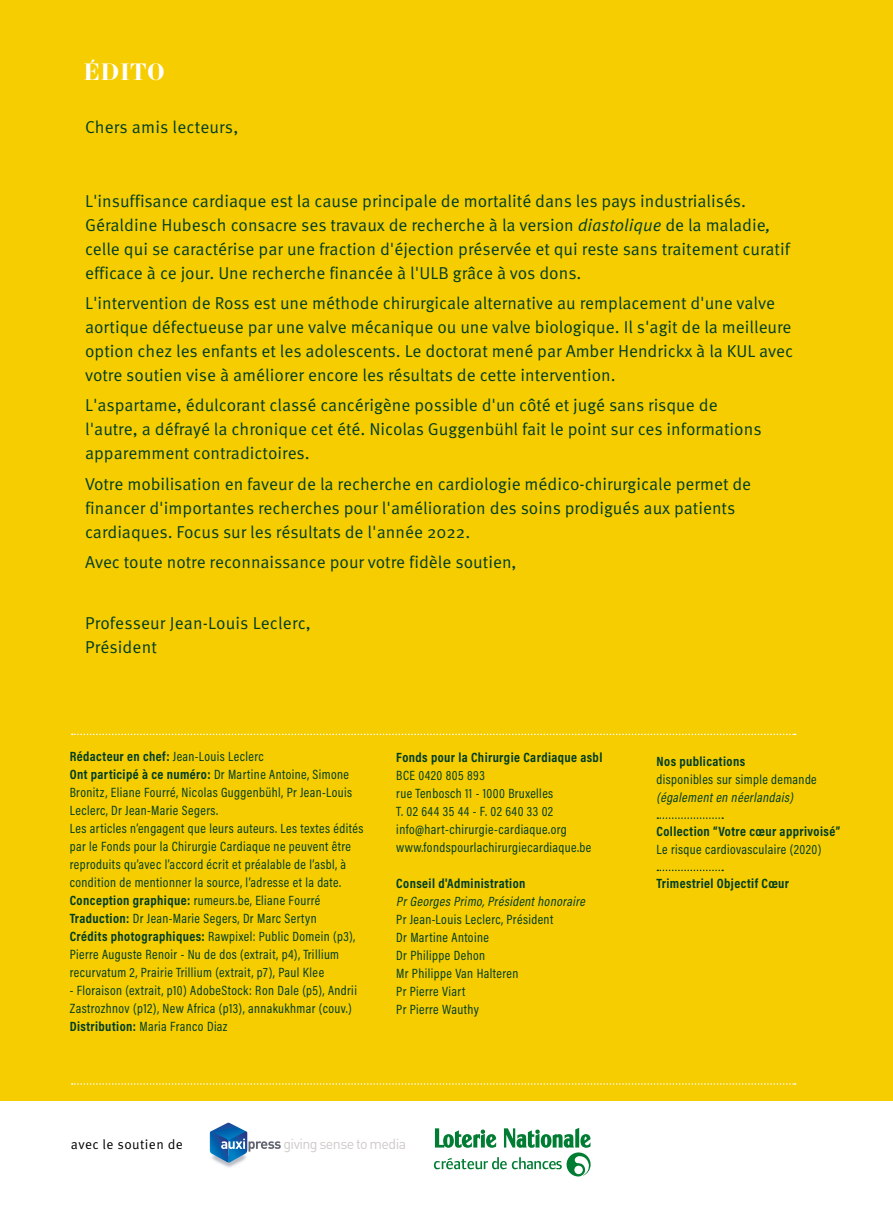
<style>
.page{position:relative;width:893px;height:1212px;background:#fff}
.page>*{position:absolute;margin:0;border:0;box-sizing:border-box;transform-origin:0 0}
.t1{font:700 22.5px "Essonnes Display";letter-spacing:.05em;color:#fff}
.t2{font:17.25px/24px "Meta Pro Norm";color:#003e22}
.t3{font:14.25px "DIN";letter-spacing:-.04em;color:#cfcac8}
.t4{font:13.5px/18px "Acumin Pro Cond";letter-spacing:.03em;color:#003e22}
.t5{font:700 13.5px "Acumin Pro Cond";letter-spacing:.03em;color:#003e22}
.t6{font:italic 13.5px "Acumin Pro Cond";color:#003e22}
.t7{font:13.5px "Meta Pro Norm";letter-spacing:.03em;color:#000}
.s1{font-family:"Meta Pro Norm Ita"}
.s2{font-weight:700}
</style>
<div class="page">
<div style="left:0;top:0;width:893px;height:1101px;background:#f6cd00"></div>
<img style="left:209px;top:1138px;width:30px;height:30px">
<img style="left:211px;top:1123px;width:34px;height:8px">
<img style="left:210px;top:1131px;width:37px;height:32px">
<svg style="left:221px;top:1138px;width:60px;height:24px"></svg>
<svg style="left:434px;top:1128px;width:157px;height:48px"></svg>
<svg style="left:657px;top:817px;width:66px;height:2px"></svg>
<svg style="left:657px;top:869px;width:66px;height:2px"></svg>
<svg style="left:72px;top:734px;width:724px;height:1px"></svg>
<svg style="left:72px;top:1083px;width:724px;height:2px"></svg>
<h1 class="t1" style="left:84px;top:56px;width:82px">ÉDITO</h1>
<p class="t2" style="left:85px;top:114px;width:155px">Chers amis lecteurs,</p>
<p class="t2" style="left:85px;top:187px;width:706px">L'insuffisance cardiaque est la cause principale de mortalité dans les pays industrialisés.<br>Géraldine Hubesch consacre ses travaux de recherche à la version <span class="s1">diastolique</span> de la maladie<span class="s1">, </span>celle qui se caractérise par une fraction d'éjection préservée et qui reste sans traitement curatif efficace à ce jour. Une recherche financée à l'ULB grâce à vos dons.</p>
<p class="t2" style="left:85px;top:290px;width:710px">L'intervention de Ross est une méthode chirurgicale alternative au remplacement d'une valve aortique défectueuse par une valve mécanique ou une valve biologique. Il s'agit de la meilleure option chez les enfants et les adolescents. Le doctorat mené par Amber Hendrickx à la KUL avec votre soutien vise à améliorer encore les résultats de cette intervention.</p>
<p class="t2" style="left:85px;top:392px;width:678px">L'aspartame, édulcorant classé cancérigène possible d'un côté et jugé sans risque de l'autre, a défrayé la chronique cet été. Nicolas Guggenbühl fait le point sur ces informations apparemment contradictoires.</p>
<p class="t2" style="left:85px;top:471px;width:668px">Votre mobilisation en faveur de la recherche en cardiologie médico-chirurgicale permet de financer d'importantes recherches pour l'amélioration des soins prodigués aux patients cardiaques. Focus sur les résultats de l'année 2022.</p>
<p class="t2" style="left:85px;top:549px;width:433px">Avec toute notre reconnaissance pour votre fidèle soutien,</p>
<p class="t2" style="left:85px;top:610px;width:227px">Professeur Jean-Louis Leclerc,<br>Président</p>
<p class="t4" style="left:70px;top:747px;width:295px"><span class="s2">Rédacteur en chef:</span> Jean-Louis Leclerc<br><span class="s2">Ont participé à ce numéro:</span> Dr Martine Antoine, Simone Bronitz, Eliane Fourré, Nicolas Guggenbühl, Pr Jean-Louis Leclerc, Dr Jean-Marie Segers.<br>Les articles n’engagent que leurs auteurs. Les textes édités par le Fonds pour la Chirurgie Cardiaque ne peuvent être reproduits qu’avec l’accord écrit et préalable de l’asbl, à condition de mentionner la source, l’adresse et la date.<br><span class="s2">Conception graphique:</span> rumeurs.be, Eliane Fourré <span class="s2">Traduction:</span> Dr Jean-Marie Segers, Dr Marc Sertyn<br><span class="s2">Crédits photographiques:</span> Rawpixel: Public Domein (p3), Pierre Auguste Renoir - Nu de dos (extrait, p4), Trillium recurvatum 2, Prairie Trillium (extrait, p7), Paul Klee</p>
<p class="t4" style="left:70px;top:981px;width:289px">- Floraison (extrait, p10) AdobeStock: Ron Dale (p5), Andrii<br>Zastrozhnov (p12), New Africa (p13), annakukhmar (couv.)<br><span class="s2">Distribution:</span> Maria Franco Diaz</p>
<p class="t5" style="left:396px;top:748px;width:208px">Fonds pour la Chirurgie Cardiaque asbl</p>
<p class="t4" style="left:396px;top:766px;width:197px">BCE 0420 805 893<br>rue Tenbosch 11 - 1000 Bruxelles<br>T. 02 644 35 44 - F. 02 640 33 02 info@hart-chirurgie-cardiaque.org www.fondspourlachirurgiecardiaque.be</p>
<p class="t5" style="left:396px;top:874px;width:131px">Conseil d'Administration</p>
<p class="t6" style="left:396px;top:892px;width:193px">PrGeorges Primo,Présidenthonoraire</p>
<p class="t4" style="left:396px;top:910px;width:158px">Pr Jean-Louis Leclerc, Président<br>Dr Martine Antoine<br>Dr Philippe Dehon<br>Mr Philippe Van Halteren<br>Pr Pierre Viart<br>Pr Pierre Wauthy</p>
<p class="t7" style="left:71px;top:1134px;width:114px">avec le soutien de</p>
<p class="t3" style="left:283px;top:1135px;width:124px">giving sense to media</p>
<p class="t5" style="left:657px;top:752px;width:90px">Nos publications</p>
<p class="t4" style="left:657px;top:770px;width:162px">disponibles sur simple demande</p>
<p class="t6" style="left:657px;top:788px;width:141px">(égalementen néerlandais)</p>
<p class="t5" style="left:657px;top:822px;width:185px">Collection “Votre cœur apprivoisé”</p>
<p class="t4" style="left:657px;top:840px;width:166px">Le risque cardiovasculaire (2020)</p>
<p class="t5" style="left:657px;top:874px;width:134px">Trimestriel Objectif Cœur</p>
</div>
